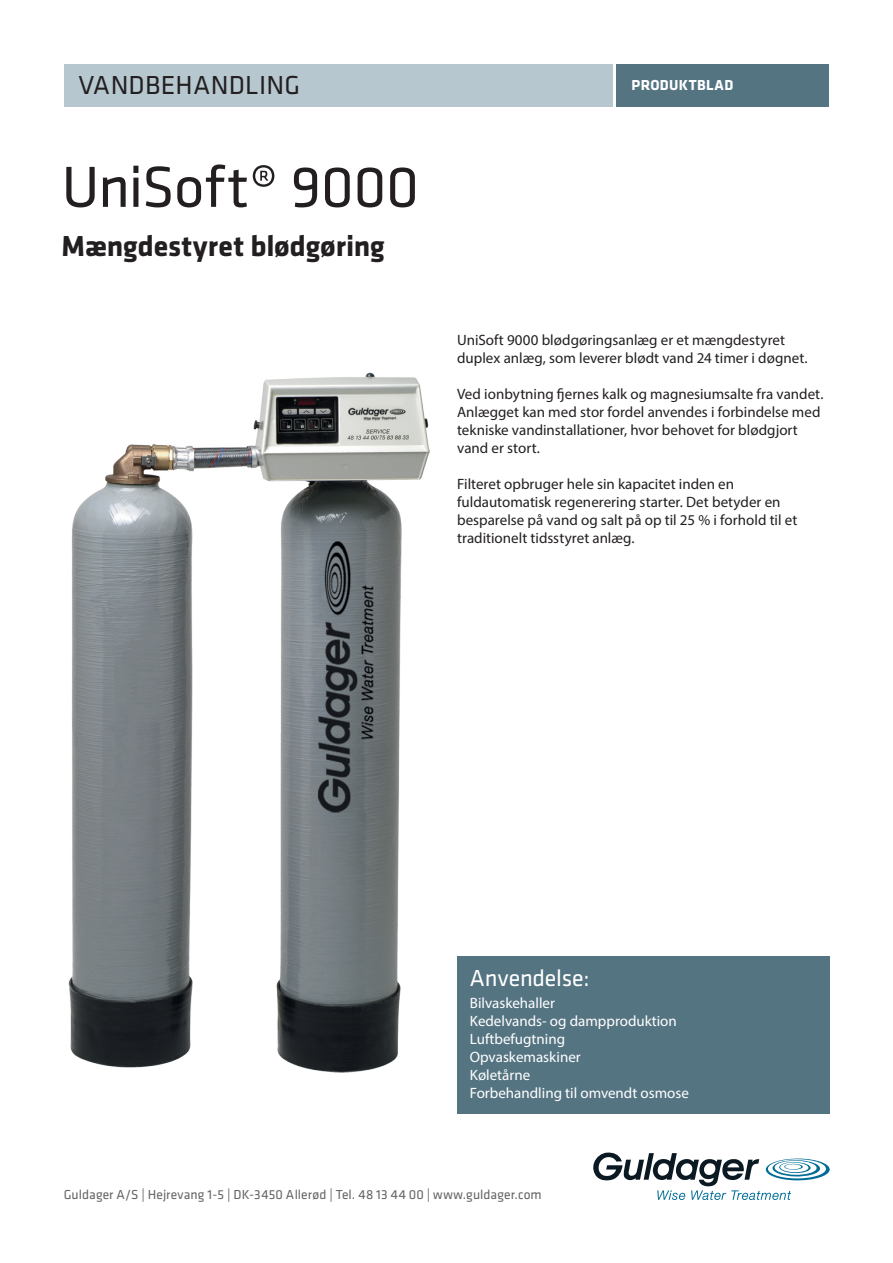
<style>
.page{position:relative;width:893px;height:1263px;background:#fff}
.page>*{position:absolute;margin:0;border:0;box-sizing:border-box;transform-origin:0 0}
.t1{font:60px "Klavika";letter-spacing:-.01em;color:#231f20}
.t2{font:30px "Klavika Bold Bold OSF";letter-spacing:-.005em;color:#231f20}
.t3{font:27px "Klavika";letter-spacing:.01em;color:#231f20}
.t4{font:24px "Klavika";letter-spacing:-.01em;color:#fff}
.t5{font:15px/18px "Myriad Pro";color:#231f20}
.t6{font:15px/18px "Myriad Pro";color:#fff}
.t7{font:15px "Klavika Bold Bold OSF";letter-spacing:.025em;color:#fff}
.t8{font:13.5px "Klavika";letter-spacing:.01em;color:#636366}
</style>
<div class="page">
<svg style="left:593px;top:1152px;width:237px;height:48px"></svg>
<div style="left:64px;top:64px;width:548px;height:42px;background:#b7c7d0"></div>
<div style="left:617px;top:64px;width:212px;height:42px;background:#557482"></div>
<div style="left:457px;top:956px;width:372px;height:158px;background:#557482"></div>
<img style="left:68px;top:373px;width:361px;height:699px">
<h3 class="t3" style="left:78px;top:72px;width:223px">VANDBEHANDLING</h3>
<h1 class="t1" style="left:62px;top:156px;width:359px">UniSoft® 9000</h1>
<h2 class="t2" style="left:62px;top:230px;width:325px">Mængdestyret blødgøring</h2>
<p class="t7" style="left:631px;top:77px;width:103px">PRODUKTBLAD</p>
<p class="t5" style="left:457px;top:331px;width:352px">UniSoft 9000 blødgøringsanlæg er et mængdestyret duplex anlæg, som leverer blødt vand 24 timer i døgnet.</p>
<p class="t5" style="left:457px;top:385px;width:368px">Ved ionbytning fjernes kalk og magnesiumsalte fra vandet.<br>Anlægget kan med stor fordel anvendes i forbindelse med tekniske vandinstallationer, hvor behovet for blødgjort vand er stort.</p>
<p class="t5" style="left:457px;top:475px;width:342px">Filteret opbruger hele sin kapacitet inden en fuldautomatisk regenerering starter. Det betyder en besparelse på vand og salt på op til 25 % i forhold til et traditionelt tidsstyret anlæg.</p>
<h3 class="t4" style="left:470px;top:965px;width:121px">Anvendelse:</h3>
<p class="t6" style="left:470px;top:994px;width:220px">Bilvaskehaller<br>Kedelvands- og dampproduktion<br>Luftbefugtning<br>Opvaskemaskiner<br>Køletårne<br>Forbehandling til omvendt osmose</p>
<p class="t8" style="left:64px;top:1188px;width:479px">Guldager A/S | Hejrevang 1-5 | DK-3450 Allerød | Tel. 48 13 44 00 | www.guldager.com</p>
</div>
